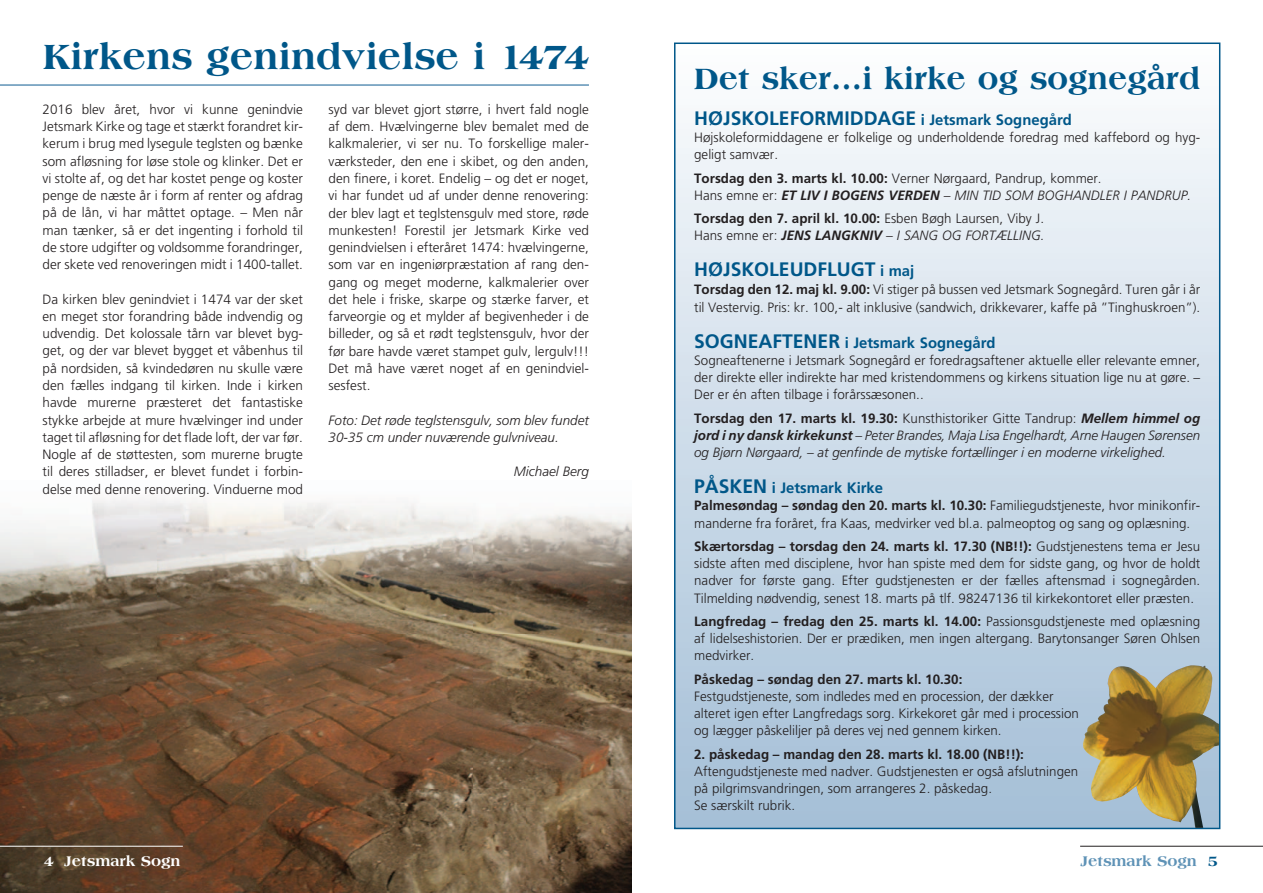
<style>
.page{position:relative;width:1263px;height:893px;background:#fff}
.page>*{position:absolute;margin:0;border:0;box-sizing:border-box;transform-origin:0 0}
.t1{font:800 37.5px "Americana";color:#005789}
.t2{font:800 31.5px "Americana";color:#005789}
.t3{font:700 19.5px "Frutiger";color:#005789}
.t4{font:700 15px "Frutiger";color:#005789}
.t5{font:800 15px "Americana";color:#fff}
.t6{font:800 15px "Americana";color:#5e92b6}
.t7{font:300 13.5px/17.2px "Frutiger";color:#231f20}
.t8{font:italic 300 13.5px/17.2px "Frutiger";color:#231f20}
.t9{font:700 13.5px "Frutiger";color:#231f20}
.s1{font-size:15px}
.s2{font-weight:700}
.s3{font-weight:700;font-style:italic}
.s4{font-style:italic}
.s5{font-size:19.5px}
.s6{font-weight:700;font-style:normal}
.s7{font-style:normal}
.s8{color:#005789}
</style>
<div class="page">
<img style="left:0;top:497px;width:631px;height:396px">
<hr style="left:0;top:846px;width:183px;height:1px;background:#fff">
<hr style="left:1080px;top:846px;width:183px;height:1px;background:#231f20">
<hr style="left:0;top:84px;width:589px;height:2px;background:#5e92b6">
<div style="left:675px;top:43px;width:545px;height:785px;background:linear-gradient(to bottom,#fcfdfe,#a3bed6)"></div>
<img style="left:1081px;top:660px;width:138px;height:168px">
<h1 class="t1" style="left:43px;top:34px;width:549px">Kirkens genindvielse i 1474</h1>
<p class="t7" style="left:43px;top:101px;width:262px;text-align:justify">2016 blev året, hvor vi kunne genindvie Jetsmark Kirke og tage et stærkt forandret kir&shy;kerum i brug med lysegule teglsten og bænke som afløsning for løse stole og klinker. Det er vi stolte af, og det har kostet penge og koster penge de næste år i form af renter og afdrag på de lån, vi har måttet optage. – Men når man tænker, så er det ingenting i forhold til de store udgifter og voldsomme forandringer, der skete ved renoveringen midt i 1400-tallet.</p>
<p class="t7" style="left:43px;top:290px;width:262px;text-align:justify">Da kirken blev genindviet i 1474 var der sket en meget stor forandring både indvendig og udvendig. Det kolossale tårn var blevet byg&shy;get, og der var blevet bygget et våbenhus til på nordsiden, så kvindedøren nu skulle være den fælles indgang til kirken. Inde i kirken havde murerne præsteret det fantastiske stykke arbejde at mure hvælvinger ind under taget til afløsning for det flade loft, der var før.<br>Nogle af de støttesten, som murerne brugte til deres stilladser, er blevet fundet i forbin&shy;delse med denne renovering. Vinduerne mod</p>
<p class="t7" style="left:328px;top:101px;width:262px;text-align:justify">syd var blevet gjort større, i hvert fald nogle af dem. Hvælvingerne blev bemalet med de kalkmalerier, vi ser nu. To forskellige maler&shy;værksteder, den ene i skibet, og den anden, den finere, i koret. Endelig – og det er noget, vi har fundet ud af under denne renovering: der blev lagt et teglstensgulv med store, røde munkesten! Forestil jer Jetsmark Kirke ved genindvielsen i efteråret 1474: hvælvingerne, som var en ingeniørpræstation af rang den&shy;gang og meget moderne, kalkmalerier over det hele i friske, skarpe og stærke farver, et farveorgie og et mylder af begivenheder i de billeder, og så et rødt teglstensgulv, hvor der før bare havde været stampet gulv, lergulv!!!<br>Det må have været noget af en genindviel&shy;sesfest.</p>
<p class="t8" style="left:328px;top:411px;width:262px">Foto: Det røde teglstensgulv, som blev fundet<br>30-35 cm under nuværende gulvniveau.</p>
<p class="t8" style="left:514px;top:463px;width:77px">Michael Berg</p>
<h2 class="t2" style="left:694px;top:60px;width:507px">Det sker...i kirke og sognegård</h2>
<h3 class="t3" style="left:694px;top:107px;width:379px">HØJSKOLEFORMIDDAGE <span class="s1">i Jetsmark Sognegård</span></h3>
<p class="t7" style="left:694px;top:129px;width:508px">Højskoleformiddagene er folkelige og underholdende foredrag med kaffebord og hyg&shy;geligt samvær.</p>
<p class="t7" style="left:694px;top:169px;width:498px"><span class="s2">Torsdag den 3. marts kl. 10.00:</span> Verner Nørgaard, Pandrup, kommer.<br>Hans emne er: <span class="s3">ET LIV I BOGENS VERDEN</span> <span class="s4">– MIN TID SOM BOGHANDLER I PANDRUP.</span></p>
<p class="t7" style="left:694px;top:210px;width:352px"><span class="s2">Torsdag den 7. april kl. 10.00:</span> Esben Bøgh Laursen, Viby J.<br>Hans emne er: <span class="s3">JENS LANGKNIV</span> <span class="s4">– I SANG OG FORTÆLLING.</span></p>
<h3 class="t3" style="left:694px;top:258px;width:222px">HØJSKOLEUDFLUGT <span class="s1">i maj</span></h3>
<p class="t7" style="left:694px;top:280px;width:508px;line-height:18px"><span class="s2">Torsdag den 12. maj kl. 9.00:</span> Vi stiger på bussen ved Jetsmark Sognegård. Turen går i år til Vestervig. Pris: kr. 100,- alt inklusive (sandwich, drikkevarer, kaffe på ”Tinghuskroen”).</p>
<p class="t4" style="left:694px;top:334px;width:303px"><span class="s5">SOGNEAFTENER</span> i Jetsmark Sognegård</p>
<p class="t7" style="left:694px;top:351px;width:508px;text-align:justify">Sogneaftenerne i Jetsmark Sognegård er foredragsaftener aktuelle eller relevante emner, der direkte eller indirekte har med kristendommens og kirkens situation lige nu at gøre. – Der er én aften tilbage i forårssæsonen..</p>
<p class="t8" style="left:694px;top:409px;width:507px;text-align:justify"><span class="s6">Torsdag den 17. marts kl. 19.30:</span> <span class="s7">Kunsthistoriker Gitte Tandrup:</span> <span class="s2">Mellem himmel og jord i ny dansk kirkekunst</span> – Peter Brandes, Maja Lisa Engelhardt, Arne Haugen Sørensen og Bjørn Nørgaard, – at genfinde de mytiske fortællinger i en moderne virkelighed.</p>
<p class="t4" style="left:694px;top:479px;width:190px"><span class="s5">PÅSKEN</span> i Jetsmark Kirke</p>
<p class="t7" style="left:694px;top:497px;width:507px"><span class="s2">Palmesøndag – søndag den 20. marts kl. 10.30:</span> Familiegudstjeneste, hvor minikonfir&shy;manderne fra foråret, fra Kaas, medvirker ved bl.a. palmeoptog og sang og oplæsning.</p>
<p class="t7" style="left:694px;top:537px;width:507px;text-align:justify"><span class="s2">Skærtorsdag – torsdag den 24. marts kl. 17.30 (NB!!):</span> Gudstjenestens tema er Jesu sidste aften med disciplene, hvor han spiste med dem for sidste gang, og hvor de holdt nadver for første gang. Efter gudstjenesten er der fælles aftensmad i sognegården.<br>Tilmelding nødvendig, senest 18. marts på tlf. 98247136 til kirkekontoret eller præsten.</p>
<p class="t7" style="left:694px;top:613px;width:507px;text-align:justify"><span class="s2">Langfredag – fredag den 25. marts kl. 14.00:</span> Passionsgudstjeneste med oplæsning af lidelseshistorien. Der er prædiken, men ingen altergang. Barytonsanger Søren Ohlsen medvirker.</p>
<p class="t9" style="left:694px;top:671px;width:270px">Påskedag – søndag den 27. marts kl. 10.30:</p>
<p class="t7" style="left:694px;top:688px;width:386px">Festgudstjeneste, som indledes med en procession, der dækker alteret igen efter Langfredags sorg. Kirkekoret går med i procession og lægger påskeliljer på deres vej ned gennem kirken.</p>
<p class="t9" style="left:694px;top:746px;width:331px">2. påskedag – mandag den 28. marts kl. 18.00 (NB!!):</p>
<p class="t7" style="left:694px;top:763px;width:385px">Aftengudstjeneste med nadver. Gudstjenesten er også afslutningen på pilgrimsvandringen, som arrangeres 2. påskedag.<br>Se særskilt rubrik.</p>
<p class="t5" style="left:44px;top:852px;width:138px">4 Jetsmark Sogn</p>
<p class="t6" style="left:1080px;top:852px;width:139px">Jetsmark Sogn <span class="s8">5</span></p>
</div>
